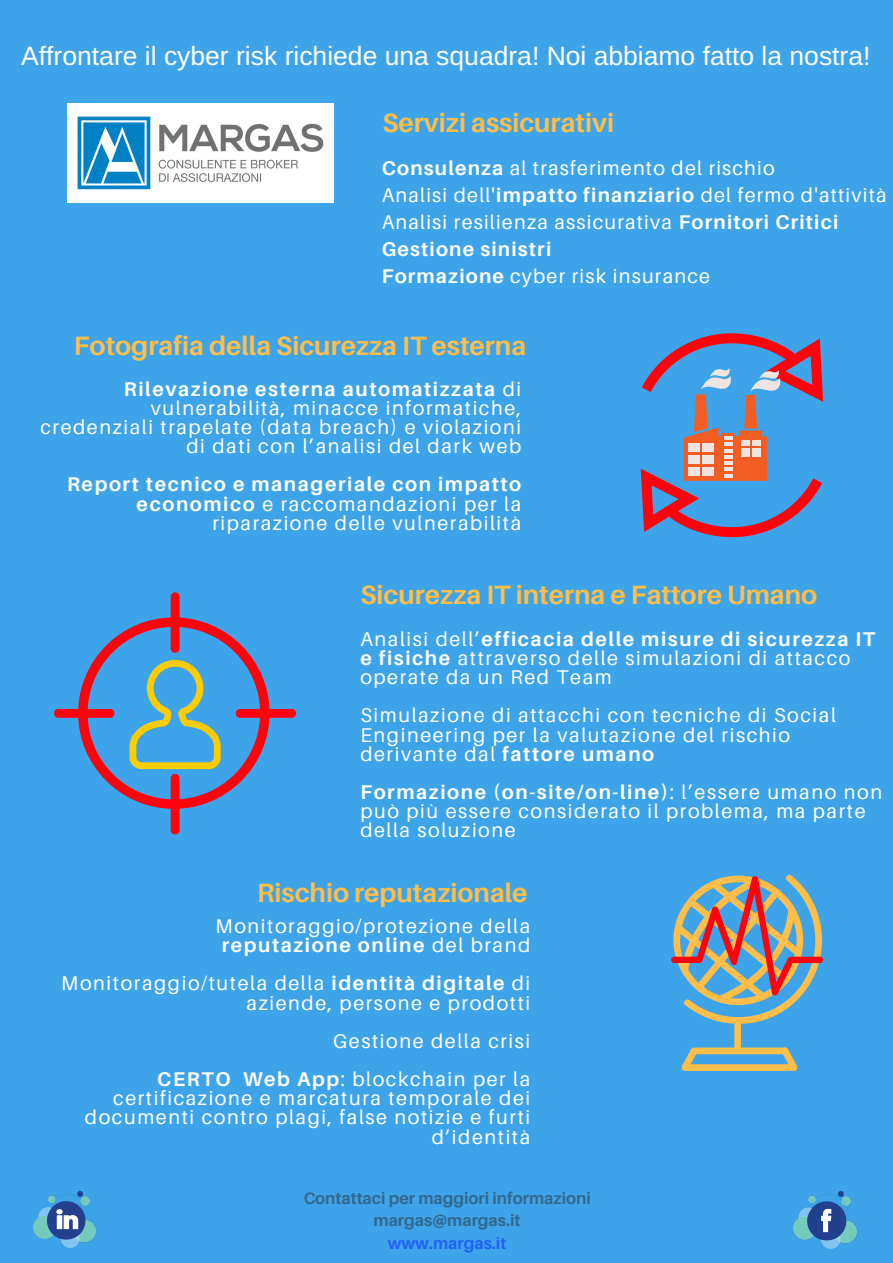
<style>
.page{position:relative;width:893px;height:1263px;background:#3ea4ea}
.page>*{position:absolute;margin:0;border:0;box-sizing:border-box;transform-origin:0 0}
.t1{font:700 26.55px "Aileron";color:#ffbd4a}
.t2{font:26.55px "Arimo";color:#fff}
.t3{font:19.8px/19.2px "Aileron";letter-spacing:.08em;color:#fff;text-align:right}
.t4{font:19.8px/27px "Aileron";letter-spacing:.06em;color:#fff}
.t5{font:700 16.5px/22.5px "Aileron";color:#262626;text-align:center}
.t6{font:700 16.5px "Aileron";color:#0118ff}
.s1{font-weight:700}
</style>
<div class="page">
<img style="left:34px;top:1191px;width:62px;height:57px">
<img style="left:794px;top:1191px;width:63px;height:58px">
<svg style="left:54px;top:592px;width:242px;height:242px"></svg>
<svg style="left:671px;top:875px;width:152px;height:196px"></svg>
<img style="left:68px;top:104px;width:265px;height:99px">
<svg style="left:641px;top:333px;width:182px;height:204px"></svg>
<h1 class="t2" style="left:21px;top:41px;width:851px">Affrontare il cyber risk richiede una squadra! Noi abbiamo fatto la nostra!</h1>
<h1 class="t1" style="left:382px;top:106px;width:233px">Servizi assicurativi</h1>
<p class="t4" style="left:382px;top:154px;width:506px"><span class="s1">Consulenza</span> al trasferimento del rischio<br>Analisi dell'<span class="s1">impatto finanziario</span> del fermo d'attività Analisi resilienza assicurativa <span class="s1">Fornitori Critici Gestione sinistri<br>Formazione</span> cyber risk insurance</p>
<h1 class="t1" style="left:74px;top:329px;width:454px">Fotografia della Sicurezza IT esterna</h1>
<p class="t3" style="left:40px;top:379px;width:482px"><span class="s1">Rilevazione esterna automatizzata</span> di vulnerabilità, minacce informatiche, credenziali trapelate (data breach) e violazioni di dati con l’analisi del dark web</p>
<p class="t3" style="left:67px;top:474px;width:456px"><span class="s1">Report tecnico e manageriale con impatto economico</span> e raccomandazioni per la riparazione delle vulnerabilità</p>
<h1 class="t1" style="left:360px;top:578px;width:458px">Sicurezza IT interna e Fattore Umano</h1>
<p class="t3" style="left:360px;top:629px;width:516px;text-align:left">Analisi dell’<span class="s1">efficacia delle misure di sicurezza IT e fisiche</span> attraverso delle simulazioni di attacco operate da un Red Team</p>
<p class="t3" style="left:360px;top:705px;width:477px;text-align:left">Simulazione di attacchi con tecniche di Social<br>Engineering per la valutazione del rischio derivante dal <span class="s1">fattore umano</span></p>
<p class="t3" style="left:360px;top:782px;width:523px;text-align:left"><span class="s1">Formazione (on-site/on-line)</span>: l’essere umano non può più essere considerato il problema, ma parte della soluzione</p>
<h1 class="t1" style="left:257px;top:876px;width:272px">Rischio reputazionale</h1>
<p class="t3" style="left:216px;top:916px;width:316px;text-align:center">Monitoraggio/protezione della <span class="s1">reputazione online</span> del brand</p>
<p class="t3" style="left:61px;top:973px;width:471px">Monitoraggio/tutela della <span class="s1">identità digitale</span> di aziende, persone e prodotti</p>
<p class="t3" style="left:157px;top:1021px;width:374px;line-height:38.2px">Gestione della crisi<br><span class="s1">CERTO Web App</span>: blockchain per la</p>
<p class="t3" style="left:85px;top:1088px;width:447px">certificazione e marcatura temporale dei documenti contro plagi, false notizie e furti d’identità</p>
<p class="t5" style="left:303px;top:1186px;width:289px">Contattaci per maggiori informazioni margas@margas.it</p>
<p class="t6" style="left:388px;top:1233px;width:120px">www.margas.it</p>
</div>
